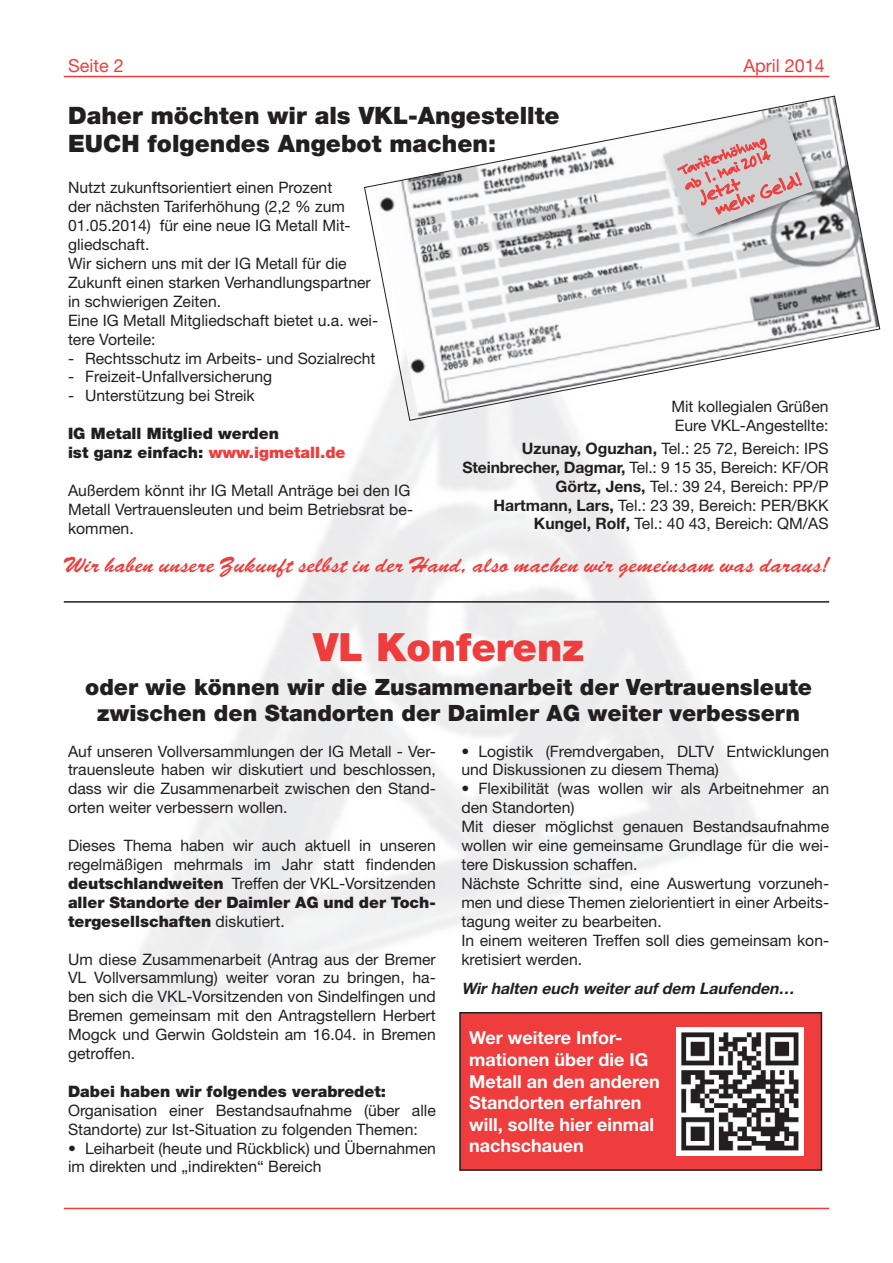
<style>
.page{position:relative;width:893px;height:1263px;background:#fff}
.page>*{position:absolute;margin:0;border:0;box-sizing:border-box;transform-origin:0 0}
.t1{font:900 39px "Helvetica Neue";color:#ee3d3c}
.t2{font:900 24px/28.8px "Helvetica Neue";color:#231f20}
.t3{font:900 22.5px/25.5px "Helvetica Neue";color:#231f20;text-align:center}
.t4{font:22.5px "Brush Script D";color:#ee3d3c}
.t5{font:20.4px/17.2px "Felt Tip Roman";color:#ee3d3c}
.t6{font:700 18px/21.6px "Helvetica Neue";color:#fff}
.t7{font:18px "Helvetica Neue";color:#ee3d3c}
.t8{font:15.75px/18.9px "Helvetica Neue";color:#231f20}
.t9{font:900 15.75px/18.9px "Helvetica Neue";color:#231f20}
.t10{font:italic 700 15.75px "Helvetica Neue";color:#231f20}
.t11{font:15.6px/15.6px "Felt Tip Roman";color:#ee3d3c}
.s1{color:#ee3d3c}
.s2{font-weight:700}
.s3{font-weight:900}
</style>
<div class="page">
<hr style="left:64px;top:76px;width:765px;height:1px;background:#ee3d3c">
<hr style="left:64px;top:1208px;width:765px;height:1px;background:#ee3d3c">
<hr style="left:64px;top:601px;width:765px;height:2px;background:#231f20">
<div style="left:460px;top:1013px;width:361px;height:157px;background:#ee3d3c"></div>
<div style="left:459px;top:1012px;width:363px;height:159px;border:2px solid #231f20"></div>
<img style="left:676px;top:1028px;width:128px;height:127px">
<svg style="left:364px;top:95px;width:517px;height:326px"></svg>
<svg style="left:665px;top:115px;width:148px;height:120px"></svg>
<p class="t7" style="left:68px;top:55px;width:57px">Seite 2</p>
<p class="t7" style="left:744px;top:55px;width:83px">April 2014</p>
<h2 class="t2" style="left:68px;top:101px;width:493px">Daher möchten wir als VKL-Angestellte<br>EUCH folgendes Angebot machen:</h2>
<p class="t11" style="left:676px;top:164px;width:93px;rotate:-20deg">Tariferhöhung ab 1. Mai 2014</p>
<p class="t5" style="left:706px;top:185px;width:92px;text-indent:-11px;rotate:-20deg">Jetzt<br>mehr Geld!</p>
<p class="t8" style="left:68px;top:178px;width:312px">Nutzt zukunftsorientiert einen Prozent<br>der nächsten Tariferhöhung (2,2 % zum 01.05.2014) für eine neue IG Metall Mit&shy;gliedschaft.<br>Wir sichern uns mit der IG Metall für die Zukunft einen starken Verhandlungspartner in schwierigen Zeiten.<br>Eine IG Metall Mitgliedschaft bietet u.a. wei&shy;tere Vorteile:</p>
<p class="t8" style="left:68px;top:348px;width:309px">- Rechtsschutz im Arbeits- und Sozialrecht</p>
<p class="t8" style="left:68px;top:367px;width:206px">- Freizeit-Unfallversicherung</p>
<p class="t8" style="left:68px;top:386px;width:188px">- Unterstützung bei Streik</p>
<p class="t9" style="left:68px;top:424px;width:279px">IG Metall Mitglied werden<br>ist ganz einfach: <span class="s1">www.igmetall.de</span></p>
<p class="t8" style="left:68px;top:481px;width:347px">Außerdem könnt ihr IG Metall Anträge bei den IG<br>Metall Vertrauensleuten und beim Betriebsrat be&shy;kommen.</p>
<p class="t8" style="left:671px;top:396px;width:159px">Mit kollegialen Grüßen<br>Eure VKL-Angestellte:</p>
<p class="t8" style="left:462px;top:438px;width:368px;text-align:right"><span class="s2">Uzunay, Oguzhan,</span> Tel.: 25 72, Bereich: IPS <span class="s2">Steinbrecher, Dagmar,</span> Tel.: 9 15 35, Bereich: KF/OR <span class="s2">Görtz, Jens,</span> Tel.: 39 24, Bereich: PP/P<br><span class="s2">Hartmann, Lars,</span> Tel.: 23 39, Bereich: PER/BKK <span class="s2">Kungel, Rolf,</span> Tel.: 40 43, Bereich: QM/AS</p>
<h3 class="t4" style="left:64px;top:551px;width:767px">Wir haben unsere Zukunft selbst in der Hand, also machen wir gemeinsam was daraus!</h3>
<h1 class="t1" style="left:313px;top:624px;width:272px">VL Konferenz</h1>
<h3 class="t3" style="left:85px;top:674px;width:728px">oder wie können wir die Zusammenarbeit der Vertrauensleute zwischen den Standorten der Daimler AG weiter verbessern</h3>
<p class="t8" style="left:68px;top:741px;width:369px;text-align:justify">Auf unseren Vollversammlungen der IG Metall - Ver&shy;trauensleute haben wir diskutiert und beschlossen, dass wir die Zusammenarbeit zwischen den Stand&shy;orten weiter verbessern wollen.</p>
<p class="t8" style="left:68px;top:836px;width:369px;text-align:justify">Dieses Thema haben wir auch aktuell in unseren regelmäßigen mehrmals im Jahr statt findenden <span class="s3">deutschlandweiten</span> Treffen der VKL-Vorsitzenden <span class="s3">aller Standorte der Daimler AG und der Toch&shy;tergesellschaften</span> diskutiert.</p>
<p class="t8" style="left:68px;top:949px;width:369px;text-align:justify">Um diese Zusammenarbeit (Antrag aus der Bremer VL Vollversammlung) weiter voran zu bringen, ha&shy;ben sich die VKL-Vorsitzenden von Sindelfingen und Bremen gemeinsam mit den Antragstellern Herbert Mogck und Gerwin Goldstein am 16.04. in Bremen getroffen.</p>
<p class="t9" style="left:68px;top:1082px;width:319px">Dabei haben wir folgendes verabredet:</p>
<p class="t8" style="left:68px;top:1100px;width:369px">Organisation einer Bestandsaufnahme (über alle<br>Standorte) zur Ist-Situation zu folgenden Themen:</p>
<p class="t8" style="left:68px;top:1138px;width:369px">• Leiharbeit (heute und Rückblick) und Übernahmen im direkten und „indirekten“ Bereich</p>
<p class="t8" style="left:461px;top:741px;width:369px">• Logistik (Fremdvergaben, DLTV Entwicklungen und Diskussionen zu diesem Thema)</p>
<p class="t8" style="left:461px;top:779px;width:369px">• Flexibilität (was wollen wir als Arbeitnehmer an den Standorten)<br>Mit dieser möglichst genauen Bestandsaufnahme wollen wir eine gemeinsame Grundlage für die wei&shy;tere Diskussion schaffen.<br>Nächste Schritte sind, eine Auswertung vorzuneh&shy;men und diese Themen zielorientiert in einer Arbeits&shy;tagung weiter zu bearbeiten.<br>In einem weiteren Treffen soll dies gemeinsam kon&shy;kretisiert werden.</p>
<p class="t10" style="left:461px;top:978px;width:338px">Wirhalten euch weiteraufdem Laufenden…</p>
<p class="t6" style="left:469px;top:1027px;width:192px">Wer weitere Infor&shy;mationen über die IG<br>Metall an den anderen<br>Standorten erfahren will, sollte hier einmal nachschauen</p>
</div>
